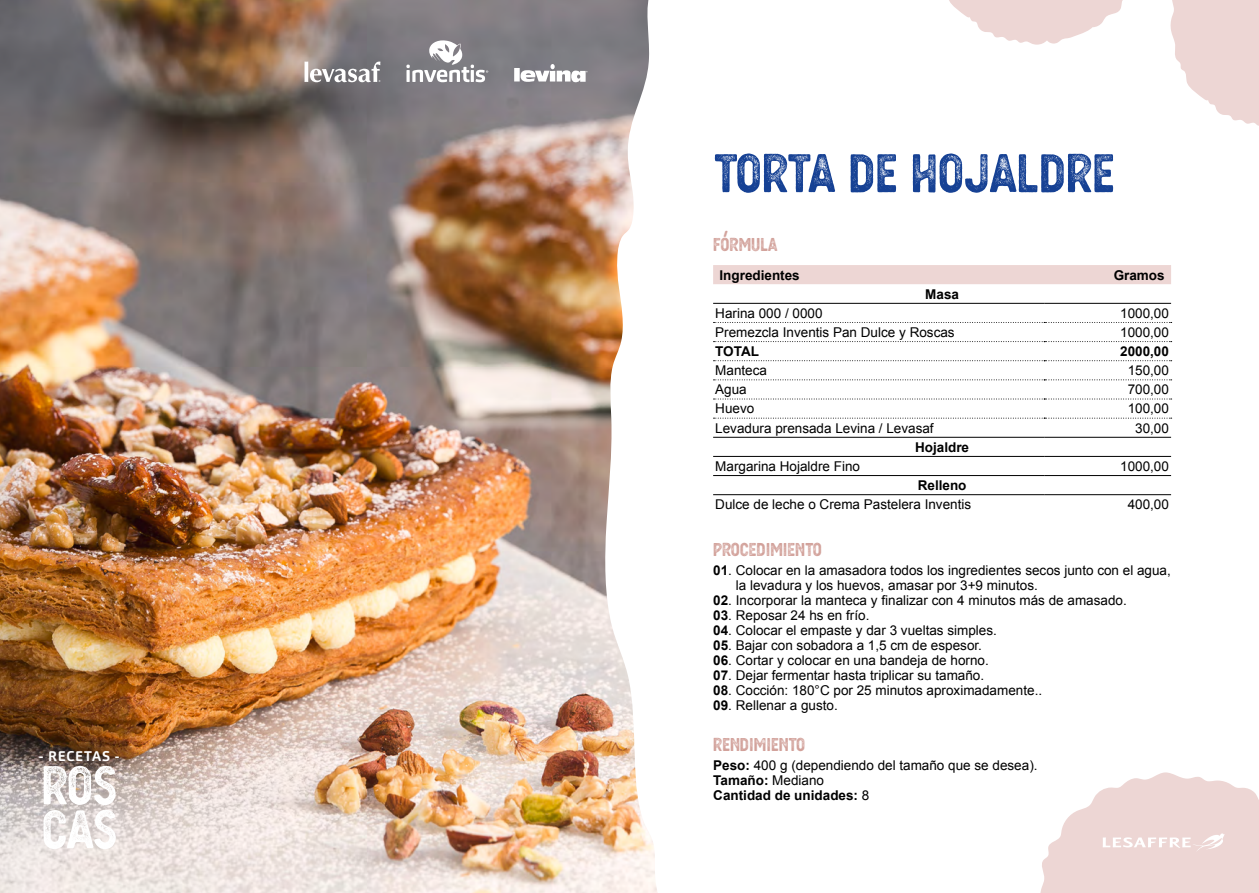
<style>
.page{position:relative;width:1259px;height:893px;background:#fff}
.page>*{position:absolute;margin:0;border:0;box-sizing:border-box;transform-origin:0 0}
.t1{font:52.5px "Berringer Aged";color:#164194}
.t2{font:52.2px/44px "Berringer Aged";letter-spacing:-.015em;color:#fff}
.t3{font:18px "Berringer Aged";color:#d2a19a}
.t4{font:700 13.95px "Carnas";letter-spacing:.05em;color:#fff}
.t5{font:13.5px/15px "Arial";color:#000}
.t6{font:700 13.5px "Arial";color:#000}
.s1{font-weight:700}
</style>
<div class="page">
<img style="left:0;top:0;width:604px;height:893px">
<svg style="left:604px;top:0;width:569px;height:893px"></svg>
<svg style="left:1170px;top:0;width:89px;height:128px"></svg>
<svg style="left:931px;top:0;width:209px;height:45px"></svg>
<div style="left:713px;top:265px;width:458px;height:19px;background:#edd6d4"></div>
<svg style="left:713px;top:322px;width:458px;height:1px"></svg>
<svg style="left:713px;top:360px;width:458px;height:1px"></svg>
<svg style="left:713px;top:379px;width:458px;height:1px"></svg>
<svg style="left:713px;top:399px;width:458px;height:1px"></svg>
<svg style="left:713px;top:418px;width:458px;height:1px"></svg>
<svg style="left:713px;top:341px;width:458px;height:1px"></svg>
<hr style="left:713px;top:303px;width:331px;height:1px;background:#000">
<hr style="left:1044px;top:303px;width:127px;height:1px;background:#000">
<hr style="left:713px;top:437px;width:331px;height:1px;background:#000">
<hr style="left:1044px;top:437px;width:127px;height:1px;background:#000">
<hr style="left:713px;top:475px;width:331px;height:1px;background:#000">
<hr style="left:1044px;top:475px;width:127px;height:1px;background:#000">
<hr style="left:713px;top:456px;width:331px;height:1px;background:#000">
<hr style="left:1044px;top:456px;width:127px;height:1px;background:#000">
<hr style="left:713px;top:494px;width:331px;height:1px;background:#000">
<hr style="left:1044px;top:494px;width:127px;height:1px;background:#000">
<svg style="left:406px;top:39px;width:82px;height:43px"></svg>
<div style="left:514px;top:68px;width:6px;height:13px;background:#fff"></div>
<svg style="left:520px;top:64px;width:67px;height:19px"></svg>
<svg style="left:304px;top:61px;width:76px;height:21px"></svg>
<svg style="left:1039px;top:772px;width:220px;height:121px"></svg>
<p class="t4" style="left:39px;top:747px;width:82px">- RECETAS -</p>
<h2 class="t2" style="left:41px;top:763px;width:77px">ROS<br>CAS</h2>
<h1 class="t1" style="left:713px;top:132px;width:403px">TORTA DE HOJALDRE</h1>
<h3 class="t3" style="left:713px;top:231px;width:66px">FÓRMULA</h3>
<p class="t6" style="left:719px;top:266px;width:82px">Ingredientes</p>
<p class="t6" style="left:1113px;top:266px;width:53px">Gramos</p>
<p class="t6" style="left:925px;top:285px;width:35px">Masa</p>
<p class="t5" style="left:715px;top:306px;width:109px">Harina 000 / 0000</p>
<p class="t5" style="left:1120px;top:306px;width:50px">1000,00</p>
<p class="t5" style="left:715px;top:325px;width:241px">Premezcla Inventis Pan Dulce y Roscas</p>
<p class="t5" style="left:1120px;top:325px;width:50px">1000,00</p>
<p class="t6" style="left:715px;top:342px;width:45px">TOTAL</p>
<p class="t6" style="left:1120px;top:342px;width:50px">2000,00</p>
<p class="t5" style="left:715px;top:363px;width:53px">Manteca</p>
<p class="t5" style="left:1127px;top:363px;width:43px">150,00</p>
<p class="t5" style="left:715px;top:382px;width:33px">Agua</p>
<p class="t5" style="left:1127px;top:382px;width:43px">700,00</p>
<p class="t5" style="left:715px;top:401px;width:41px">Huevo</p>
<p class="t5" style="left:1127px;top:401px;width:43px">100,00</p>
<p class="t5" style="left:715px;top:420px;width:220px">Levadura prensada Levina / Levasaf</p>
<p class="t5" style="left:1135px;top:420px;width:35px">30,00</p>
<p class="t6" style="left:915px;top:438px;width:56px">Hojaldre</p>
<p class="t5" style="left:715px;top:459px;width:146px">Margarina Hojaldre Fino</p>
<p class="t5" style="left:1120px;top:459px;width:50px">1000,00</p>
<p class="t6" style="left:917px;top:476px;width:50px">Relleno</p>
<p class="t5" style="left:715px;top:497px;width:257px">Dulce de leche o Crema Pastelera Inventis</p>
<p class="t5" style="left:1127px;top:497px;width:43px">400,00</p>
<h3 class="t3" style="left:713px;top:535px;width:110px">PROCEDIMIENTO</h3>
<p class="t5" style="left:736px;top:563px;width:436px;text-indent:-23px"><span class="s1">01</span>. Colocar en la amasadora todos los ingredientes secos junto con el agua, la levadura y los huevos, amasar por 3+9 minutos.</p>
<p class="t5" style="left:713px;top:593px;width:415px"><span class="s1">02</span>. Incorporar la manteca y finalizar con 4 minutos más de amasado.</p>
<p class="t5" style="left:713px;top:608px;width:158px"><span class="s1">03</span>. Reposar 24 hs en frío.</p>
<p class="t5" style="left:713px;top:623px;width:285px"><span class="s1">04</span>. Colocar el empaste y dar 3 vueltas simples.</p>
<p class="t5" style="left:713px;top:638px;width:270px"><span class="s1">05</span>. Bajar con sobadora a 1,5 cm de espesor.</p>
<p class="t5" style="left:713px;top:653px;width:277px"><span class="s1">06</span>. Cortar y colocar en una bandeja de horno.</p>
<p class="t5" style="left:713px;top:668px;width:272px"><span class="s1">07</span>. Dejar fermentar hasta triplicar su tamaño.</p>
<p class="t5" style="left:713px;top:683px;width:330px"><span class="s1">08</span>. Cocción: 180°C por 25 minutos aproximadamente..</p>
<p class="t5" style="left:713px;top:698px;width:126px"><span class="s1">09</span>. Rellenar a gusto.</p>
<h3 class="t3" style="left:713px;top:730px;width:93px">RENDIMIENTO</h3>
<p class="t5" style="left:713px;top:757px;width:326px"><span class="s1">Peso:</span> 400 g (dependiendo del tamaño que se desea).<br><span class="s1">Tamaño:</span> Mediano<br><span class="s1">Cantidad de unidades:</span> 8</p>
</div>
